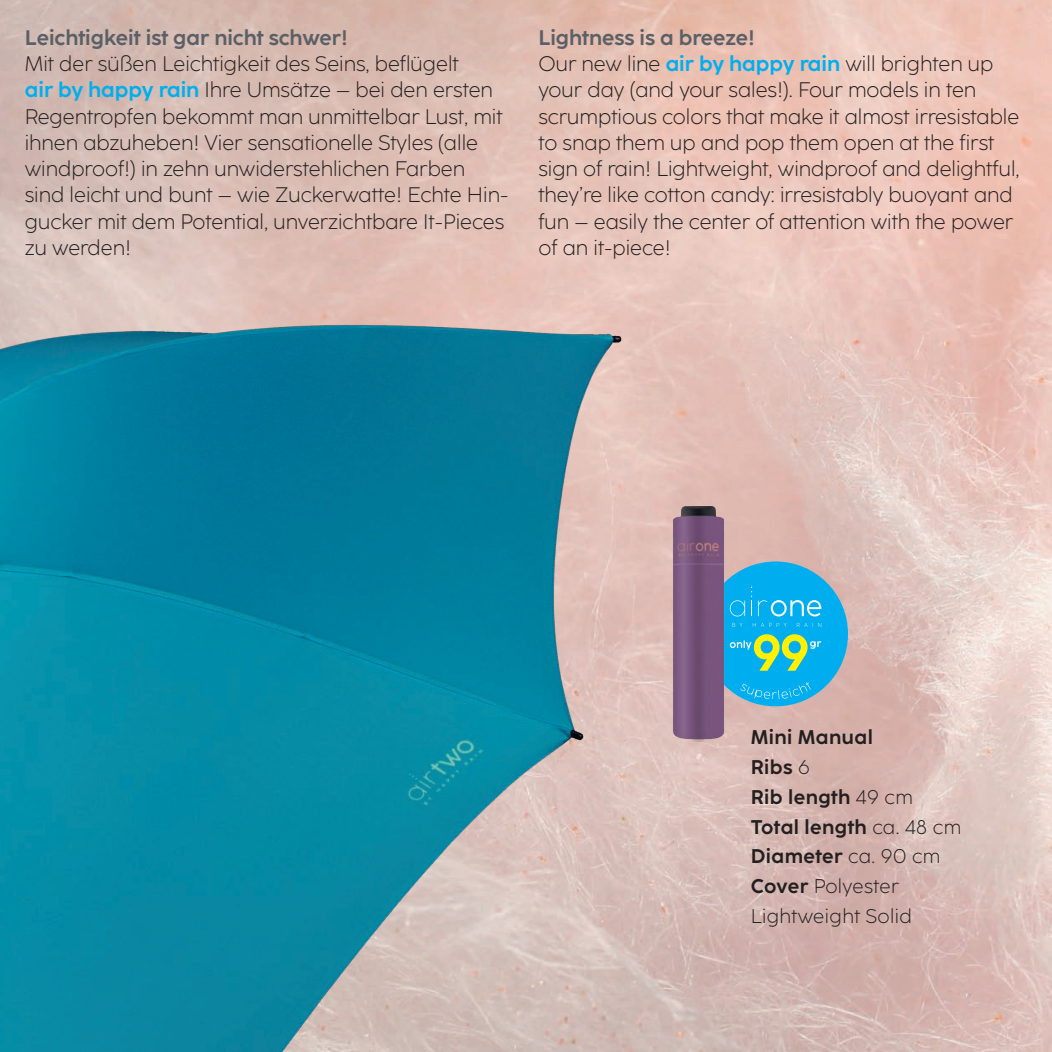
<style>
.page{position:relative;width:1052px;height:1052px;background:#fff}
.page>*{position:absolute;margin:0;border:0;box-sizing:border-box;transform-origin:0 0}
.beschreibung_light{font:300 21px/26.2px "Coco Sharp";color:#231f20}
.beschreibung_light-2{font:700 21px "Coco Sharp";color:#5b6066}
.beschreibung_fett{font:700 19.78px "Coco Sharp";letter-spacing:.02em;color:#231f20}
.beschreibung_fett-2{font:300 19.78px/29.8px "Coco Sharp";letter-spacing:.02em;color:#231f20}
.s1{font-weight:700;color:#00aeef}
.s2{font-weight:300}
.s3{font-weight:700}
</style>
<div class="page">
<img style="left:0;top:0;width:1052px;height:1052px">
<img style="left:0;top:280px;width:641px;height:772px">
<div style="left:703px;top:561px;width:145px;height:145px;background:#00aeef;border-radius:50%"></div>
<svg style="left:738px;top:634px;width:83px;height:37px"></svg>
<svg style="left:738px;top:600px;width:7px;height:16px"></svg>
<svg style="left:751px;top:586px;width:1px;height:30px"></svg>
<svg style="left:758px;top:600px;width:63px;height:16px"></svg>
<svg style="left:739px;top:623px;width:82px;height:4px"></svg>
<svg style="left:740px;top:682px;width:71px;height:17px"></svg>
<img style="left:658px;top:506px;width:80px;height:235px">
<p class="beschreibung_light-2" style="left:25px;top:23px;width:324px">Leichtigkeit ist gar nicht schwer!</p>
<p class="beschreibung_light" style="left:25px;top:51px;width:485px">Mit der süßen Leichtigkeit des Seins, beflügelt<br><span class="s1">air by happy rain</span> Ihre Umsätze – bei den ersten Regentropfen bekommt man unmittelbar Lust, mit ihnen abzuheben! Vier sensationelle Styles (alle windproof!) in zehn unwiderstehlichen Farben sind leicht und bunt – wie Zuckerwatte! Echte Hin&shy;gucker mit dem Potential, unverzichtbare It-Pieces zu werden!</p>
<p class="beschreibung_light-2" style="left:538px;top:23px;width:218px">Lightness is a breeze!</p>
<p class="beschreibung_light" style="left:538px;top:51px;width:483px">Our new line <span class="s1">air by happy rain</span> will brighten up your day (and your sales!). Four models in ten scrumptious colors that make it almost irresistable to snap them up and pop them open at the first sign of rain! Lightweight, windproof and delightful, they’re like cotton candy: irresistably buoyant and fun – easily the center of attention with the power of an it-piece!</p>
<p class="beschreibung_fett" style="left:751px;top:723px;width:124px">Mini Manual</p>
<p class="beschreibung_fett" style="left:751px;top:753px;width:61px">Ribs <span class="s2">6</span></p>
<p class="beschreibung_fett" style="left:751px;top:783px;width:163px">Rib length <span class="s2">49 cm</span></p>
<p class="beschreibung_fett" style="left:751px;top:813px;width:212px">Total length <span class="s2">ca. 48 cm</span></p>
<p class="beschreibung_fett" style="left:751px;top:842px;width:191px">Diameter <span class="s2">ca. 90 cm</span></p>
<p class="beschreibung_fett-2" style="left:751px;top:871px;width:163px"><span class="s3">Cover</span> Polyester<br>Lightweight Solid</p>
</div>
